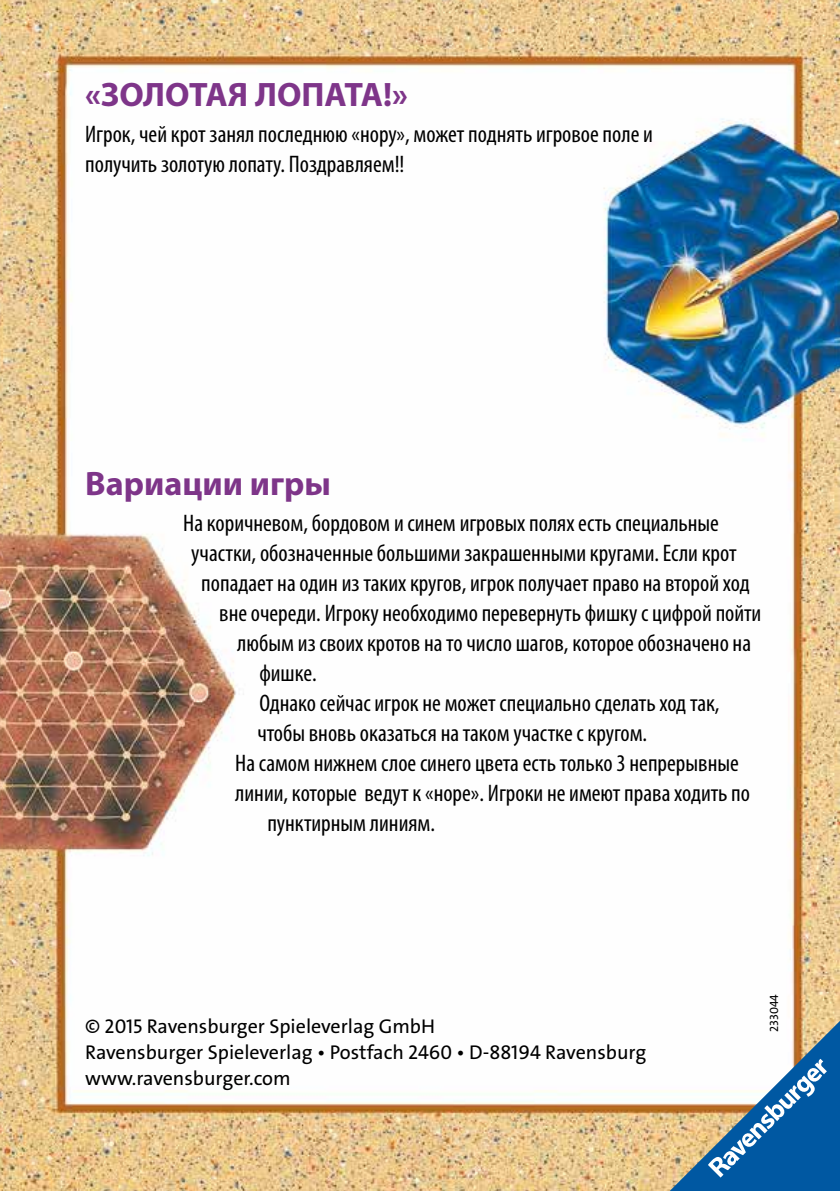
<style>
.page{position:relative;width:840px;height:1191px;background:#fff}
.page>*{position:absolute;margin:0;border:0;box-sizing:border-box;transform-origin:0 0}
.t1{font:700 34px "Myriad Pro";color:#7e3589}
.t2{font:condensed 24px/30px "Myriad Pro";color:#000}
.t3{font:20px/26px "The Sans LP5 Plain";color:#000}
.t4{font:12px "The Sans LP5 Plain";color:#000}
</style>
<div class="page">
<img style="left:0;top:0;width:839px;height:1191px">
<svg style="left:652px;top:1003px;width:188px;height:188px"></svg>
<h1 class="t1" style="left:85px;top:73px;width:324px">«ЗОЛОТАЯ ЛОПАТА!»</h1>
<p class="t2" style="left:85px;top:119px;width:569px">Игрок, чей крот занял последнюю «нору», может поднять игровое поле и получить золотую лопату. Поздравляем!!</p>
<h1 class="t1" style="left:85px;top:461px;width:247px">Вариации игры</h1>
<p class="t2" style="left:183px;top:507px;width:537px">На коричневом, бордовом и синем игровых полях есть специальные</p>
<p class="t2" style="left:191px;top:537px;width:546px">участки, обозначенные большими закрашенными кругами. Если крот</p>
<p class="t2" style="left:201px;top:567px;width:550px">попадает на один из таких кругов, игрок получает право на второй ход</p>
<p class="t2" style="left:219px;top:597px;width:543px">вне очереди. Игроку необходимо перевернуть фишку с цифрой пойти</p>
<p class="t2" style="left:237px;top:627px;width:515px">любым из своих кротов на то число шагов, которое обозначено на</p>
<p class="t2" style="left:259px;top:657px;width:59px">фишке.</p>
<p class="t2" style="left:259px;top:687px;width:461px">Однако сейчас игрок не может специально сделать ход так,</p>
<p class="t2" style="left:257px;top:717px;width:391px">чтобы вновь оказаться на таком участке с кругом.</p>
<p class="t2" style="left:235px;top:747px;width:504px">На самом нижнем слое синего цвета есть только 3 непрерывные</p>
<p class="t2" style="left:235px;top:777px;width:516px">линии, которые ведут к «норе». Игроки не имеют права ходить по</p>
<p class="t2" style="left:267px;top:807px;width:169px">пунктирным линиям.</p>
<p class="t3" style="left:85px;top:1013px;width:562px">© 2015 Ravensburger Spieleverlag GmbH<br>Ravensburger Spieleverlag • Postfach 2460 • D-88194 Ravensburg www.ravensburger.com</p>
<p class="t4" style="left:765px;top:1032px;width:39px;rotate:-90deg">233044</p>
</div>
